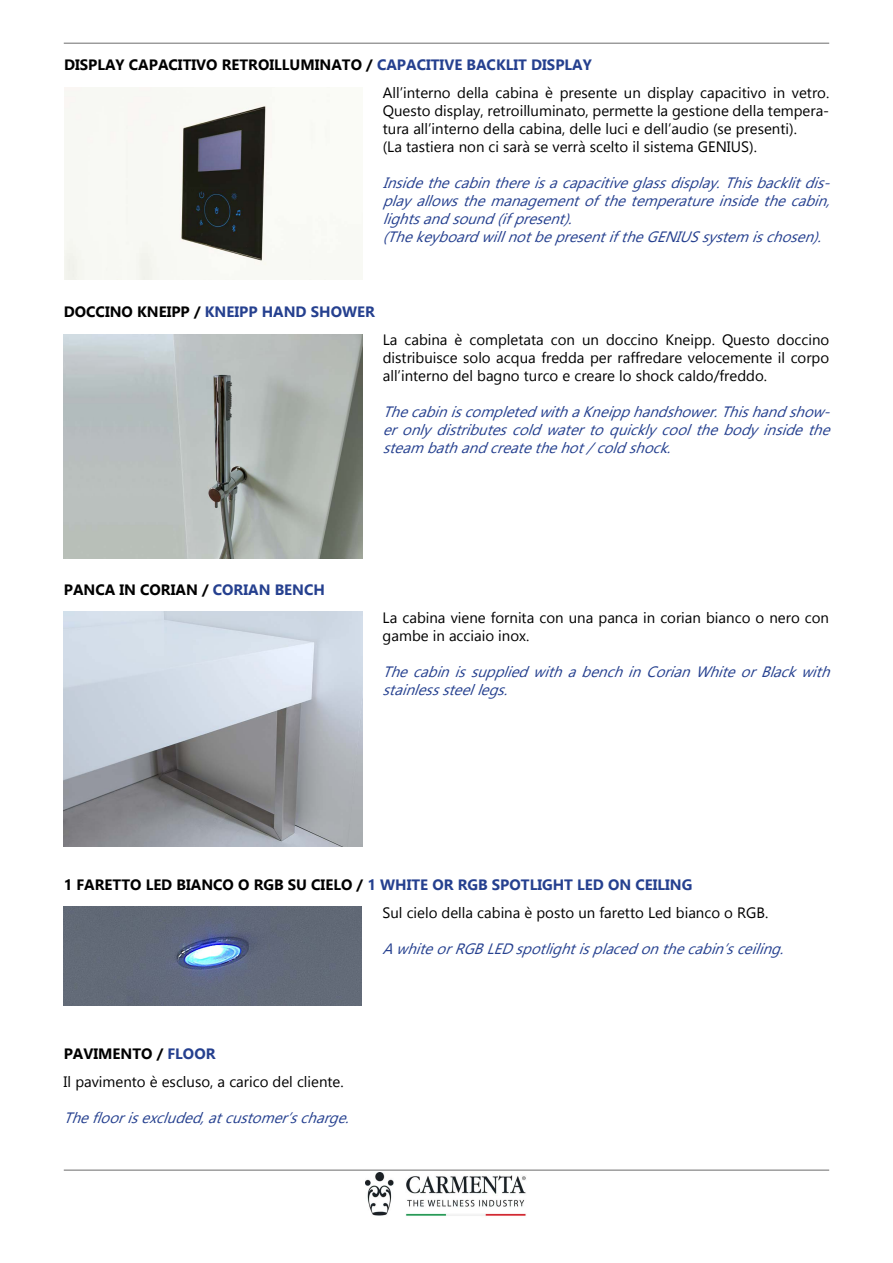
<style>
.page{position:relative;width:893px;height:1263px;background:#fff}
.page>*{position:absolute;margin:0;border:0;box-sizing:border-box;transform-origin:0 0}
.t1{font:15px/18px "Gadugi";color:#000}
.t2{font:italic 15px/18px "Gadugi";color:#25408f}
.t3{font:700 15px "Gadugi";color:#25408f}
.t4{font:700 15px "Gadugi";color:#000}
.s1{font-weight:700}
.s2{font-weight:700;color:#25408f}
.s3{color:#000}
</style>
<div class="page">
<hr style="left:64px;top:1169px;width:765px;height:2px;background:#9b9b9b">
<hr style="left:64px;top:43px;width:765px;height:1px;background:#9b9b9b">
<img style="left:365px;top:1173px;width:161px;height:43px">
<img style="left:64px;top:906px;width:297px;height:99px">
<img style="left:64px;top:87px;width:298px;height:193px">
<img style="left:64px;top:611px;width:298px;height:235px">
<img style="left:64px;top:334px;width:298px;height:224px">
<p class="t1" style="left:383px;top:51px;width:448px;line-height:27.8px;text-indent:-319px"><span class="s1">DISPLAY CAPACITIVO RETROILLUMINATO /</span> <span class="s2">CAPACITIVE BACKLIT DISPLAY<br></span>All’interno della cabina è presente un display capacitivo in vetro.</p>
<p class="t1" style="left:383px;top:102px;width:448px">Questo display, retroilluminato, permette la gestione della tempera&shy;tura all’interno della cabina, delle luci e dell’audio (se presenti).<br>(La tastiera non ci sarà se verrà scelto il sistema GENIUS).</p>
<p class="t2" style="left:383px;top:174px;width:455px">Insidethecabinthereisacapacitiveglassdisplay.Thisbacklitdis&shy;play allowsthemanagementofthetemperatureinsidethecabin, lightsandsound(ifpresent). (ThekeyboardwillnotbepresentiftheGENIUSsystem ischosen).</p>
<p class="t4" style="left:64px;top:303px;width:11px">DOCCINO</p>
<p class="t4" style="left:137px;top:303px;width:10px">KNEI</p>
<p class="t3" style="left:171px;top:303px;width:43px"><span class="s3">PP /</span> KNEI</p>
<p class="t3" style="left:239px;top:303px;width:35px">PP HAND</p>
<p class="t3" style="left:311px;top:303px;width:12px">SHOWER</p>
<p class="t4" style="left:64px;top:580px;width:21px">PANCA</p>
<p class="t4" style="left:119px;top:580px;width:32px">IN CORIAN</p>
<p class="t3" style="left:202px;top:580px;width:22px"><span class="s3">/</span> CORIAN</p>
<p class="t3" style="left:275px;top:580px;width:11px">BENCH</p>
<p class="t1" style="left:383px;top:331px;width:448px;text-align:justify">La cabina è completata con un doccino Kneipp. Questo doccino distribuisce solo acqua fredda per raffredare velocemente il corpo all’interno del bagno turco e creare lo shock caldo/freddo.</p>
<p class="t2" style="left:383px;top:403px;width:455px;text-align:justify">ThecabiniscompletedwithaKneipphandshower.Thishandshow&shy;eronly distributescoldwatertoquickly coolthebody insidethe steam bathandcreatethehot/coldshock.</p>
<p class="t1" style="left:383px;top:608px;width:448px">La cabina viene fornita con una panca in corian bianco o nero con gambe in acciaio inox.</p>
<p class="t2" style="left:383px;top:662px;width:455px">ThecabinissuppliedwithabenchinCorianWhiteorBlackwith stainlesssteellegs.</p>
<p class="t4" style="left:64px;top:875px;width:23px">1 FARETTO</p>
<p class="t4" style="left:146px;top:875px;width:42px">LED BIANCO</p>
<p class="t4" style="left:238px;top:875px;width:83px">O RGB SU CIELO</p>
<p class="t3" style="left:357px;top:875px;width:35px"><span class="s3">/</span> 1 WHITE</p>
<p class="t3" style="left:432px;top:875px;width:88px">OR RGB SPOTLIGHT</p>
<p class="t3" style="left:577px;top:875px;width:68px">LED ON CEILING</p>
<p class="t1" style="left:382px;top:903px;width:387px">Sul cielo della cabina è posto un faretto Led bianco o RGB.</p>
<p class="t2" style="left:382px;top:939px;width:408px">AwhiteorRGBLEDspotlightisplacedonthecabin’sceiling.</p>
<p class="t1" style="left:64px;top:1040px;width:282px;line-height:27.8px;text-indent:93px"><span class="s1">/</span> <span class="s2">FLOOR<br></span>Il pavimento è escluso, a carico del cliente.</p>
<p class="t2" style="left:64px;top:1109px;width:293px">Thefloorisexcluded,atcustomer’scharge.</p>
<p class="t4" style="left:64px;top:1045px;width:41px">PAVIMENTO</p>
</div>
